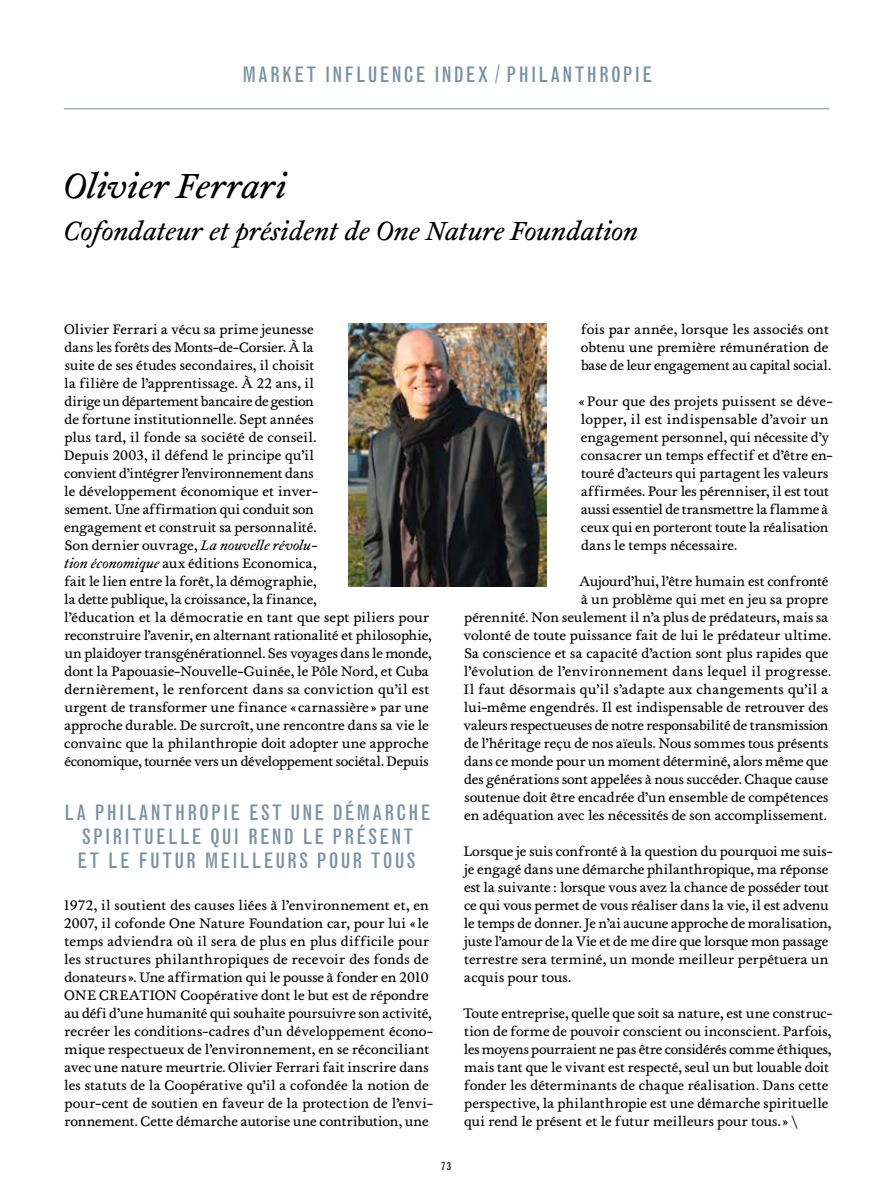
<style>
.page{position:relative;width:893px;height:1191px;background:#fff}
.page>*{position:absolute;margin:0;border:0;box-sizing:border-box;transform-origin:0 0}
.t1{font:italic 36px "Foundry Wilson";letter-spacing:-.015em;color:#000}
.t2{font:italic 27px "Foundry Wilson";letter-spacing:-.015em;color:#000}
.t3{font:condensed 21px/24px "Grotesque";letter-spacing:.095em;color:#7892a0;text-align:center}
.t4{font:14.25px/18px "Foundry Wilson";color:#000}
.t5{font:14.25px "Foundry Wilson";letter-spacing:.035em;color:#000}
.t6{font:14.25px "Foundry Wilson";letter-spacing:.03em;color:#000}
.t7{font:14.25px "Foundry Wilson";letter-spacing:.04em;color:#000}
.t8{font:condensed 10.5px "Grotesque";color:#000}
.s1{font-style:italic}
</style>
<div class="page">
<img style="left:348px;top:324px;width:198px;height:262px">
<hr style="left:64px;top:108px;width:765px;height:1px;background:#7892a0">
<h3 class="t3" style="left:242px;top:63px;width:411px">MARKET INFLUENCE INDEX / PHILANTHROPIE</h3>
<h1 class="t1" style="left:63px;top:165px;width:225px">Olivier Ferrari</h1>
<h2 class="t2" style="left:64px;top:216px;width:576px">Cofondateur et président de One Nature Foundation</h2>
<p class="t4" style="left:64px;top:320px;width:369px">Olivier Ferrari a vécu sa prime jeunesse<br>dans les forêts des Monts-de-Corsier. À la<br>suite de ses études secondaires, il choisit<br>la filière de l’apprentissage. À 22 ans, il<br>dirige un département bancaire de gestion<br>de fortune institutionnelle. Sept années<br>plus tard, il fonde sa société de conseil.<br>Depuis 2003, il défend le principe qu’il<br>convient d’intégrer l’environnement dans<br>le développement économique et inver-<br>sement. Une affirmation qui conduit son<br>engagement et construit sa personnalité.<br>Son dernier ouvrage, <span class="s1">La nouvelle révolu-<br>tion économique</span> aux éditions Economica,<br>fait le lien entre la forêt, la démographie,<br>la dette publique, la croissance, la finance,<br>l’éducation et la démocratie en tant que sept piliers pour reconstruire l’avenir, en alternant rationalité et philosophie, un plaidoyer transgénérationnel. Ses voyages dans le monde, dont la Papouasie-Nouvelle-Guinée, le Pôle Nord, et Cuba dernièrement, le renforcent dans sa conviction qu’il est urgent de transformer une finance « carnassière » par une approche durable. De surcroît, une rencontre dans sa vie le convainc que la philanthropie doit adopter une approche économique, tournée vers un développement sociétal. Depuis</p>
<h3 class="t3" style="left:64px;top:801px;width:368px">LA PHILANTHROPIE EST UNE DÉMARCHE<br>SPIRITUELLE QUI REND LE PRÉSENT<br>ET LE FUTUR MEILLEURS POUR TOUS</h3>
<p class="t4" style="left:63px;top:896px;width:372px">1972, il soutient des causes liées à l’environnement et, en 2007, il cofonde One Nature Foundation car, pour lui « le temps adviendra où il sera de plus en plus difficile pour les structures philanthropiques de recevoir des fonds de donateurs ». Une affirmation qui le pousse à fonder en 2010<br>ONE CREATION Coopérative dont le but est de répondre au défi d’une humanité qui souhaite poursuivre son activité, recréer les conditions-cadres d’un développement écono&shy;mique respectueux de l’environnement, en se réconciliant avec une nature meurtrie. Olivier Ferrari fait inscrire dans les statuts de la Coopérative qu’il a cofondée la notion de pour-cent de soutien en faveur de la protection de l’envi&shy;ronnement. Cette démarche autorise une contribution, une</p>
<p class="t4" style="left:581px;top:320px;width:251px">fois par année, lorsque les associés ont obtenu une première rémunération de base de leur engagement au capital social.</p>
<p class="t4" style="left:579px;top:392px;width:255px">«Pour que des projets puissent se déve&shy;lopper, il est indispensable d’avoir un engagement personnel, qui nécessite d’y consacrer un temps effectif et d’être en&shy;touré d’acteurs qui partagent les valeurs affirmées. Pour les pérenniser, il est tout aussi essentiel de transmettre la flamme à ceux qui en porteront toute la réalisation dans le temps nécessaire.</p>
<p class="t4" style="left:579px;top:572px;width:251px">Aujourd’hui, l’être humain est confronté</p>
<p class="t7" style="left:581px;top:591px;width:249px">à un problème qui met en jeu sa propre</p>
<p class="t4" style="left:464px;top:608px;width:366px">pérennité. Non seulement il n’a plus de prédateurs, mais sa</p>
<p class="t4" style="left:463px;top:626px;width:369px">volonté de toute puissance fait de lui le prédateur ultime.</p>
<p class="t4" style="left:464px;top:644px;width:366px">Sa conscience et sa capacité d’action sont plus rapides que</p>
<p class="t5" style="left:464px;top:663px;width:369px">l’évolution de l’environnement dans lequel il progresse.</p>
<p class="t6" style="left:464px;top:681px;width:366px">Il faut désormais qu’il s’adapte aux changements qu’il a</p>
<p class="t4" style="left:464px;top:698px;width:366px">lui-même engendrés. Il est indispensable de retrouver des</p>
<p class="t4" style="left:463px;top:716px;width:367px">valeurs respectueuses de notre responsabilité de transmission</p>
<p class="t4" style="left:464px;top:734px;width:366px">de l’héritage reçu de nos aïeuls. Nous sommes tous présents</p>
<p class="t4" style="left:464px;top:752px;width:366px">dans ce monde pour un moment déterminé, alors même que</p>
<p class="t4" style="left:464px;top:770px;width:366px">des générations sont appelées à nous succéder. Chaque cause</p>
<p class="t4" style="left:464px;top:788px;width:365px">soutenue doit être encadrée d’un ensemble de compétences</p>
<p class="t4" style="left:464px;top:806px;width:364px">en adéquation avec les nécessités de son accomplissement.</p>
<p class="t4" style="left:464px;top:842px;width:370px">Lorsque je suis confronté à la question du pourquoi me suis&shy;je engagé dans une démarche philanthropique, ma réponse est la suivante: lorsque vous avez la chance de posséder tout ce qui vous permet de vous réaliser dans la vie, il est advenu le temps de donner. Je n’ai aucune approche de moralisation, juste l’amour de la Vie et de me dire que lorsque mon passage terrestre sera terminé, un monde meilleur perpétuera un acquis pour tous.</p>
<p class="t4" style="left:463px;top:1004px;width:370px">Toute entreprise, quelle que soit sa nature, est une construc&shy;tion de forme de pouvoir conscient ou inconscient. Parfois, les moyens pourraient ne pas être considérés comme éthiques, mais tant que le vivant est respecté, seul un but louable doit fonder les déterminants de chaque réalisation. Dans cette perspective, la philanthropie est une démarche spirituelle qui rend le présent et le futur meilleurs pour tous. » \</p>
<p class="t8" style="left:441px;top:1160px;width:12px">73</p>
</div>
